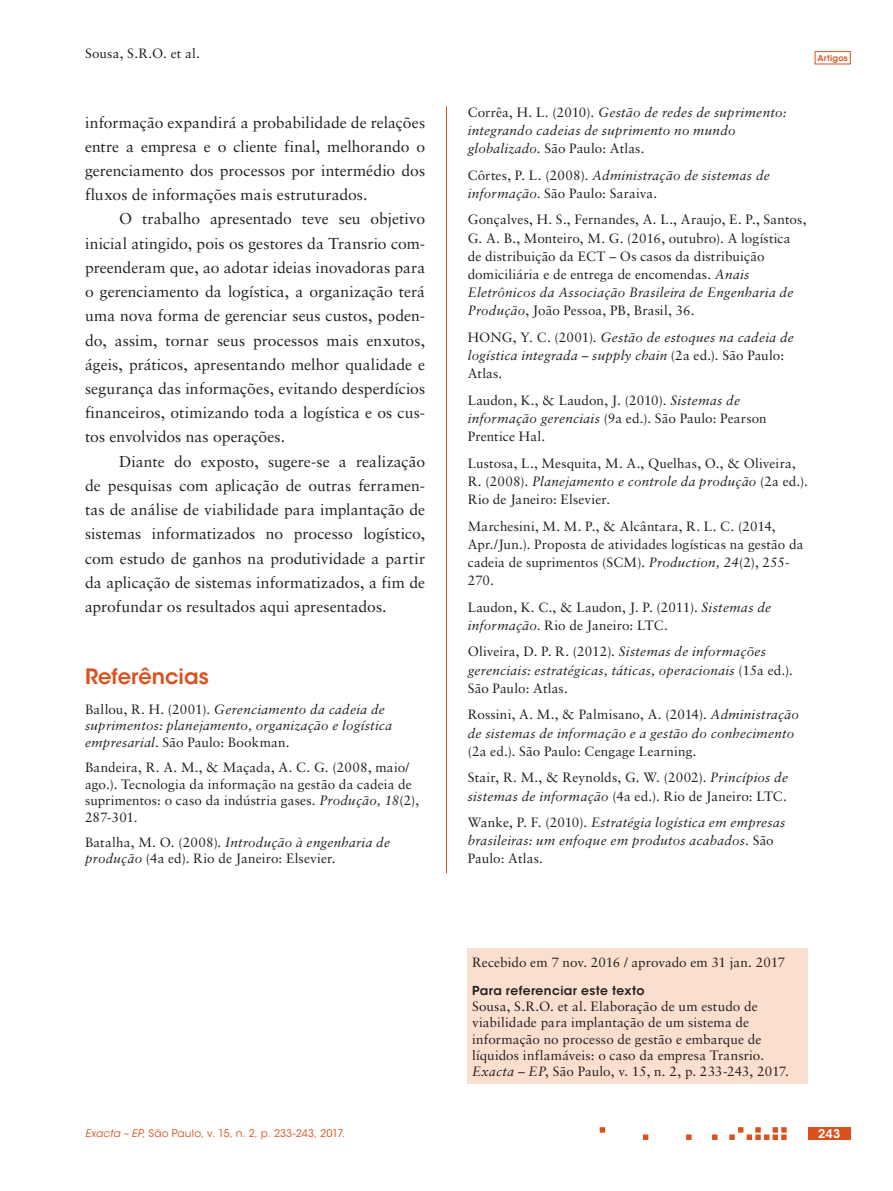
<style>
.page{position:relative;width:893px;height:1191px;background:#fff}
.page>*{position:absolute;margin:0;border:0;box-sizing:border-box;transform-origin:0 0}
.ex_Subtitulo_-_refs{font:600 21px "ITC Avant Garde Std";color:#da511d}
.ex_Normal{font:15.75px/24.2px "Sabon LT Std";letter-spacing:.005em;color:#231f20;text-align:justify}
.ex_Referencias{font:13.5px/18.1px "Sabon LT Std";letter-spacing:.01em;color:#231f20}
.ex_Referencias-2{font:italic 13.5px/18.1px "Sabon LT Std";letter-spacing:.02em;color:#231f20}
.ex_Tabela_-_titulo{font:600 12.3px "ITC Avant Garde Std";letter-spacing:.03em;color:#231f20}
.t1{font:600 12px "ITC Avant Garde Std";color:#fff}
.t2{font:10.5px "ITC Avant Garde Std";letter-spacing:.015em;color:#da511d}
.t3{font:600 8.25px "ITC Avant Garde Std";letter-spacing:.025em;color:#da511d}
.s1{font-style:normal}
.s2{font-style:italic}
</style>
<div class="page">
<svg style="left:600px;top:1127px;width:187px;height:13px"></svg>
<div style="left:815px;top:51px;width:35px;height:13px;border:1px solid #da511d"></div>
<div style="left:808px;top:1127px;width:42px;height:13px;background:#da511d"></div>
<hr style="left:446px;top:106px;width:1px;height:767px;background:#da511d">
<div style="left:468px;top:948px;width:340px;height:136px;background:#fadfce"></div>
<p class="ex_Referencias" style="left:85px;top:44px;width:116px">Sousa, S.R.O. et al.</p>
<p class="ex_Normal" style="left:85px;top:110px;width:342px">informação expandirá a probabilidade de relações entre a empresa e o cliente final, melhorando o gerenciamento dos processos por intermédio dos fluxos de informações mais estruturados.</p>
<p class="ex_Normal" style="left:85px;top:207px;width:342px;text-indent:34px">O trabalho apresentado teve seu objetivo inicial atingido, pois os gestores da Transrio com&shy;preenderam que, ao adotar ideias inovadoras para o gerenciamento da logística, a organização terá uma nova forma de gerenciar seus custos, poden&shy;do, assim, tornar seus processos mais enxutos, ágeis, práticos, apresentando melhor qualidade e segurança das informações, evitando desperdícios financeiros, otimizando toda a logística e os cus&shy;tos envolvidos nas operações.</p>
<p class="ex_Normal" style="left:85px;top:449px;width:342px;text-indent:34px">Diante do exposto, sugere-se a realização de pesquisas com aplicação de outras ferramen&shy;tas de análise de viabilidade para implantação de sistemas informatizados no processo logístico, com estudo de ganhos na produtividade a partir da aplicação de sistemas informatizados, a fim de aprofundar os resultados aqui apresentados.</p>
<p class="ex_Subtitulo_-_refs" style="left:85px;top:663px;width:125px">Referências</p>
<p class="ex_Referencias-2" style="left:85px;top:700px;width:309px;line-height:16.6px"><span class="s1">Ballou, R. H. (2001).</span> Gerenciamento da cadeia de suprimentos: planejamento, organização e logística empresarial<span class="s1">. São Paulo: Bookman.</span></p>
<p class="ex_Referencias" style="left:85px;top:758px;width:336px;line-height:16.6px">Bandeira, R. A. M., &amp; Maçada, A. C. G. (2008, maio/ ago.). Tecnologia da informação na gestão da cadeia de suprimentos: o caso da indústria gases. <span class="s2">Produção, 18</span>(2), 287-301.</p>
<p class="ex_Referencias" style="left:85px;top:833px;width:307px;line-height:16.6px">Batalha, M. O. (2008). <span class="s2">Introdução à engenharia de produção</span> (4a ed). Rio de Janeiro: Elsevier.</p>
<p class="t3" style="left:817px;top:53px;width:32px">Artigos</p>
<p class="ex_Referencias-2" style="left:468px;top:103px;width:320px"><span class="s1">Corrêa, H. L. (2010).</span> Gestão de redes de suprimento: integrando cadeias de suprimento no mundo globalizado<span class="s1">. São Paulo: Atlas.</span></p>
<p class="ex_Referencias" style="left:468px;top:166px;width:304px">Côrtes, P. L. (2008). <span class="s2">Administração de sistemas de informação</span>. São Paulo: Saraiva.</p>
<p class="ex_Referencias" style="left:468px;top:210px;width:340px">Gonçalves, H. S., Fernandes, A. L., Araujo, E. P., Santos, G. A. B., Monteiro, M. G. (2016, outubro). A logística de distribuição da ECT – Os casos da distribuição domiciliária e de entrega de encomendas. <span class="s2">Anais Eletrônicos da Associação Brasileira de Engenharia de Produção</span>, João Pessoa, PB, Brasil, 36.</p>
<p class="ex_Referencias-2" style="left:468px;top:328px;width:328px"><span class="s1">HONG, Y. C. (2001).</span> Gestão de estoques na cadeia de logística integrada – supply chain <span class="s1">(2a ed.). São Paulo:<br>Atlas.</span></p>
<p class="ex_Referencias" style="left:468px;top:391px;width:301px">Laudon, K., &amp; Laudon, J. (2010). <span class="s2">Sistemas de informação gerenciais</span> (9a ed.). São Paulo: Pearson<br>Prentice Hal.</p>
<p class="ex_Referencias" style="left:468px;top:454px;width:342px">Lustosa, L., Mesquita, M. A., Quelhas, O., &amp; Oliveira,<br>R. (2008). <span class="s2">Planejamento e controle da produção</span> (2a ed.).<br>Rio de Janeiro: Elsevier.</p>
<p class="ex_Referencias" style="left:468px;top:517px;width:337px">Marchesini, M. M. P., &amp; Alcântara, R. L. C. (2014, Apr./Jun.). Proposta de atividades logísticas na gestão da cadeia de suprimentos (SCM). <span class="s2">Production, 24</span>(2), 255- 270.</p>
<p class="ex_Referencias" style="left:468px;top:598px;width:305px">Laudon, K. C., &amp; Laudon, J. P. (2011). <span class="s2">Sistemas de informação</span>. Rio de Janeiro: LTC.</p>
<p class="ex_Referencias-2" style="left:468px;top:642px;width:327px"><span class="s1">Oliveira, D. P. R. (2012).</span> Sistemas de informações gerenciais: estratégicas, táticas, operacionais <span class="s1">(15a ed.).<br>São Paulo: Atlas.</span></p>
<p class="ex_Referencias" style="left:468px;top:705px;width:333px">Rossini, A. M., &amp; Palmisano, A. (2014). <span class="s2">Administração de sistemas de informação e a gestão do conhecimento </span>(2a ed.). São Paulo: Cengage Learning.</p>
<p class="ex_Referencias" style="left:468px;top:768px;width:322px">Stair, R. M., &amp; Reynolds, G. W. (2002). <span class="s2">Princípios de sistemas de informação</span> (4a ed.). Rio de Janeiro: LTC.</p>
<p class="ex_Referencias-2" style="left:468px;top:813px;width:319px"><span class="s1">Wanke, P. F. (2010).</span> Estratégia logística em empresas brasileiras: um enfoque em produtos acabados<span class="s1">. São<br>Paulo: Atlas.</span></p>
<p class="ex_Referencias" style="left:472px;top:953px;width:315px">Recebido em 7 nov. 2016 / aprovado em 31 jan. 2017</p>
<p class="ex_Tabela_-_titulo" style="left:472px;top:982px;width:174px">Para referenciar este texto</p>
<p class="ex_Referencias" style="left:472px;top:998px;width:319px;line-height:16.2px">Sousa, S.R.O. et al. Elaboração de um estudo de viabilidade para implantação de um sistema de informação no processo de gestão e embarque de líquidos inflamáveis: o caso da empresa Transrio.<br><span class="s2">Exacta – EP</span>, São Paulo, v. 15, n. 2, p. 233-243, 2017.</p>
<p class="t2" style="left:85px;top:1127px;width:262px"><span class="s2">Exacta – EP</span>, São Paulo, v. 15, n. 2, p. 233-243, 2017.</p>
<p class="t1" style="left:818px;top:1126px;width:24px">243</p>
</div>
